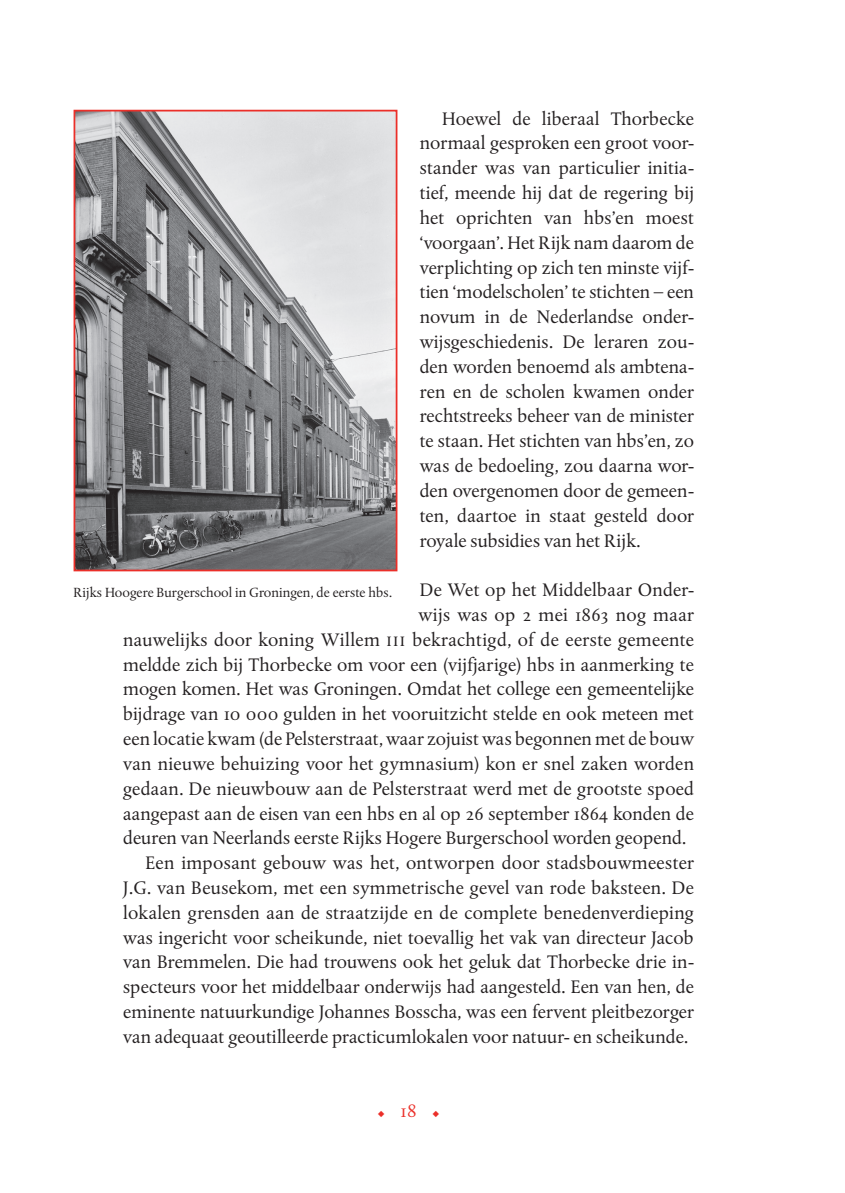
<style>
.page{position:relative;width:845px;height:1193px;background:#fff}
.page>*{position:absolute;margin:0;border:0;box-sizing:border-box;transform-origin:0 0}
.t1{font:19.07px/24.8px "DTL Albertina ST";color:#231f20;text-align:justify}
.t2{font:19.07px "DTL Albertina ST";color:#eb2f29}
.t3{font:14px "DTL Albertina ST";color:#231f20}
.s1{font-family:"DTL Albertina T Caps"}
</style>
<div class="page">
<img style="left:76px;top:113px;width:318px;height:455px">
<div style="left:73px;top:110px;width:324px;height:461px;border:2px solid #eb2f29"></div>
<p class="t1" style="left:420px;top:106px;width:276px;text-indent:22px">Hoewel de liberaal Thorbecke normaal gesproken een groot voor&shy;stander was van particulier initia&shy;tief, meende hij dat de regering bij het oprichten van hbs’en moest ‘voorgaan’. Het Rijk nam daarom de verplichting op zich ten minste vijf&shy;tien ‘modelscholen’ te stichten – een novum in de Nederlandse onder&shy;wijsgeschiedenis. De leraren zou&shy;den worden benoemd als ambtena&shy;ren en de scholen kwamen onder rechtstreeks beheer van de minister te staan. Het stichten van hbs’en, zo was de bedoeling, zou daarna wor&shy;den overgenomen door de gemeen&shy;ten, daartoe in staat gesteld door royale subsidies van het Rijk.</p>
<p class="t1" style="left:420px;top:577px;width:276px">De Wet op het Middelbaar Onder-</p>
<p class="t1" style="left:418px;top:602px;width:277px">wijs was op 2 mei 1863 nog maar</p>
<p class="t1" style="left:123px;top:627px;width:572px">nauwelijks door koning Willem <span class="s1">iii</span> bekrachtigd, of de eerste gemeente</p>
<p class="t1" style="left:123px;top:651px;width:572px">meldde zich bij Thorbecke om voor een (vijfjarige) hbs in aanmerking te</p>
<p class="t1" style="left:123px;top:676px;width:572px">mogen komen. Het was Groningen. Omdat het college een gemeentelijke</p>
<p class="t1" style="left:123px;top:701px;width:572px">bijdrage van 10 000 gulden in het vooruitzicht stelde en ook meteen met</p>
<p class="t1" style="left:123px;top:726px;width:572px">een locatie kwam (de Pelsterstraat, waar zojuist was begonnen met de bouw</p>
<p class="t1" style="left:123px;top:751px;width:572px">van nieuwe behuizing voor het gymnasium) kon er snel zaken worden</p>
<p class="t1" style="left:123px;top:775px;width:572px">gedaan. De nieuwbouw aan de Pelsterstraat werd met de grootste spoed</p>
<p class="t1" style="left:123px;top:800px;width:572px">aangepast aan de eisen van een hbs en al op 26 september 1864 konden de</p>
<p class="t1" style="left:123px;top:825px;width:564px">deuren van Neerlands eerste Rijks Hogere Burgerschool worden geopend.</p>
<p class="t1" style="left:145px;top:850px;width:550px">Een imposant gebouw was het, ontworpen door stadsbouwmeester</p>
<p class="t1" style="left:123px;top:875px;width:572px">J.G. van Beusekom, met een symmetrische gevel van rode baksteen. De</p>
<p class="t1" style="left:123px;top:900px;width:572px">lokalen grensden aan de straatzijde en de complete benedenverdieping</p>
<p class="t1" style="left:123px;top:924px;width:572px">was ingericht voor scheikunde, niet toevallig het vak van directeur Jacob</p>
<p class="t1" style="left:123px;top:949px;width:572px">van Bremmelen. Die had trouwens ook het geluk dat Thorbecke drie in-</p>
<p class="t1" style="left:123px;top:974px;width:572px">specteurs voor het middelbaar onderwijs had aangesteld. Een van hen, de</p>
<p class="t1" style="left:123px;top:999px;width:572px">eminente natuurkundige Johannes Bosscha, was een fervent pleitbezorger</p>
<p class="t1" style="left:123px;top:1024px;width:566px">van adequaat geoutilleerde practicumlokalen voor natuur- en scheikunde.</p>
<p class="t3" style="left:73px;top:583px;width:320px">Rijks Hoogere Burgerschool in Groningen, de eerste hbs.</p>
<p class="t2" style="left:378px;top:1099px;width:63px">◆18◆</p>
</div>
